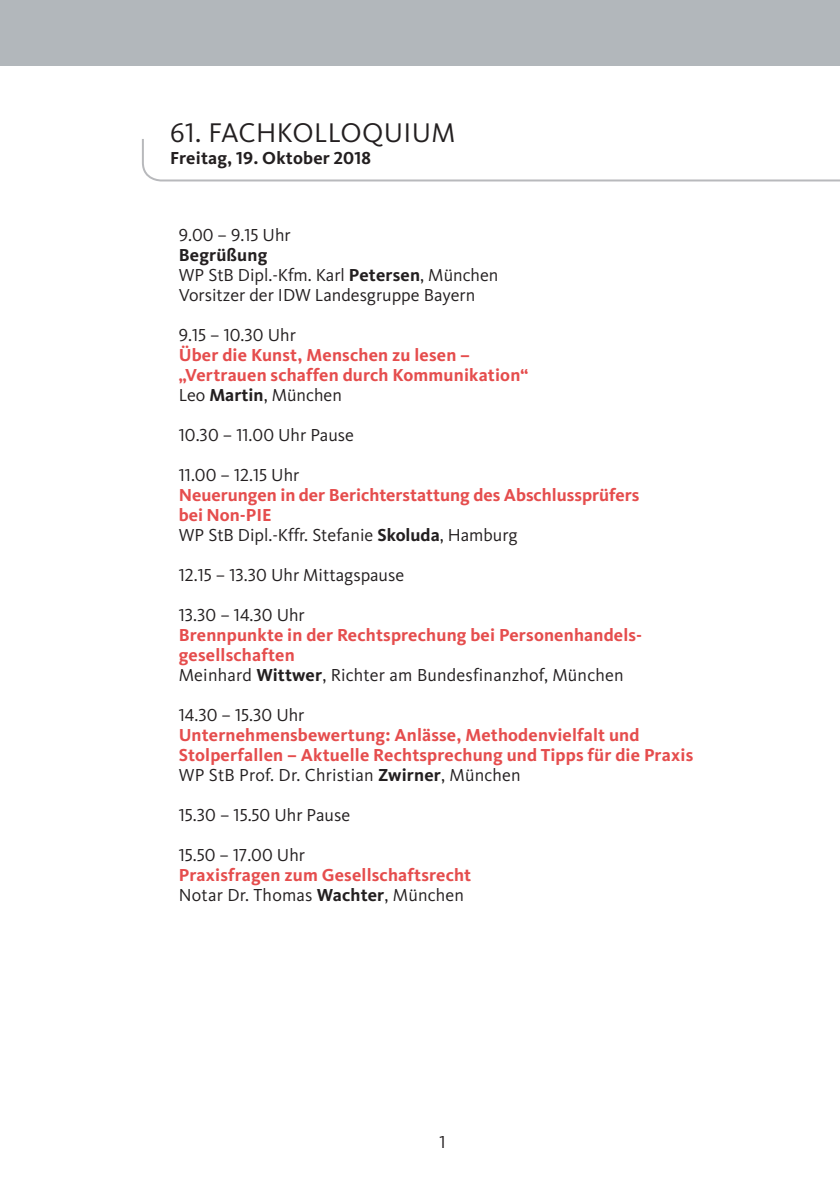
<style>
.page{position:relative;width:840px;height:1191px;background:#fff}
.page>*{position:absolute;margin:0;border:0;box-sizing:border-box;transform-origin:0 0}
.t1{font:28px "Kievit IDW";letter-spacing:.015em;color:#231f20}
.t2{font:700 18px/20px "Kievit IDW";letter-spacing:.01em;color:#e54d4d}
.t3{font:18px/20px "Kievit IDW";color:#231f20}
.t4{font:700 18px "Kievit IDW";letter-spacing:.01em;color:#231f20}
.s1{font-weight:700}
.s2{font-weight:400;color:#231f20}
.s3{color:#231f20}
</style>
<div class="page">
<svg style="left:142px;top:139px;width:697px;height:43px"></svg>
<div style="left:0;top:0;width:839px;height:65px;background:#b2b7bb"></div>
<h1 class="t1" style="left:170px;top:116px;width:286px">61. FACHKOLLOQUIUM</h1>
<p class="t4" style="left:170px;top:148px;width:202px">Freitag, 19. Oktober 2018</p>
<p class="t3" style="left:179px;top:224px;width:113px">9.00 – 9.15 Uhr</p>
<p class="t3" style="left:179px;top:244px;width:321px"><span class="s1">Begrüßung<br></span>WP StB Dipl.-Kfm. Karl <span class="s1">Petersen</span>, München<br>Vorsitzer der IDW Landesgruppe Bayern</p>
<p class="t3" style="left:179px;top:324px;width:119px">9.15 – 10.30 Uhr</p>
<p class="t2" style="left:179px;top:344px;width:351px">Über die Kunst, Menschen zu lesen – „Vertrauen schaffen durch Kommunikation“<br><span class="s2">Leo</span> <span class="s3">Martin</span><span class="s2">, München</span></p>
<p class="t3" style="left:179px;top:424px;width:177px">10.30 – 11.00 Uhr Pause</p>
<p class="t3" style="left:179px;top:464px;width:122px">11.00 – 12.15 Uhr</p>
<p class="t2" style="left:179px;top:484px;width:462px">Neuerungen in der Berichterstattung des Abschlussprüfers bei Non-PIE<br><span class="s2">WP StB Dipl.-Kffr. Stefanie</span> <span class="s3">Skoluda</span><span class="s2">, Hamburg</span></p>
<p class="t3" style="left:179px;top:564px;width:227px">12.15 – 13.30 Uhr Mittagspause</p>
<p class="t3" style="left:179px;top:604px;width:127px">13.30 – 14.30 Uhr</p>
<p class="t2" style="left:179px;top:624px;width:464px">Brennpunkte in der Rechtsprechung bei Personenhandels&shy;gesellschaften<br><span class="s2">Meinhard</span> <span class="s3">Wittwer</span><span class="s2">, Richter am Bundesfinanzhof, München</span></p>
<p class="t3" style="left:179px;top:704px;width:127px">14.30 – 15.30 Uhr</p>
<p class="t2" style="left:179px;top:724px;width:515px">Unternehmensbewertung: Anlässe, Methodenvielfalt und<br>Stolperfallen – Aktuelle Rechtsprechung und Tipps für die Praxis<br><span class="s2">WP StB Prof. Dr. Christian</span> <span class="s3">Zwirner</span><span class="s2">, München</span></p>
<p class="t3" style="left:179px;top:804px;width:173px">15.30 – 15.50 Uhr Pause</p>
<p class="t3" style="left:179px;top:844px;width:128px">15.50 – 17.00 Uhr</p>
<p class="t2" style="left:179px;top:864px;width:294px">Praxisfragen zum Gesellschaftsrecht<br><span class="s2">Notar Dr. Thomas</span> <span class="s3">Wachter</span><span class="s2">, München</span></p>
<p class="t3" style="left:439px;top:1131px;width:8px">1</p>
</div>
